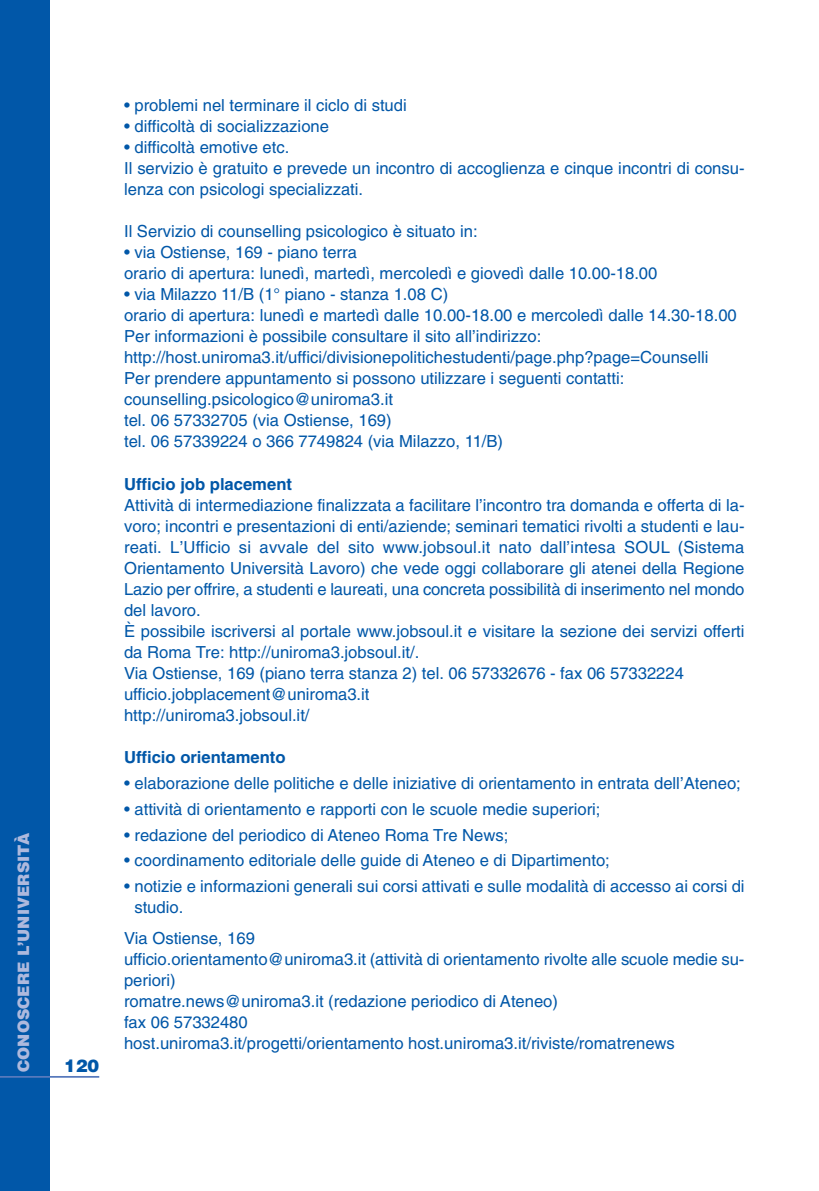
<style>
.page{position:relative;width:819px;height:1191px;background:#fff}
.page>*{position:absolute;margin:0;border:0;box-sizing:border-box;transform-origin:0 0}
.t1{font:900 17.5px "Helvetica";color:#0157a8}
.t2{font:16.62px/21px "Helvetica";color:#0157a8}
.t3{font:700 16.62px "Helvetica";color:#0157a8}
.t4{font:900 15.75px "Helvetica";color:#aeb9dd}
</style>
<div class="page">
<div style="left:0;top:0;width:50px;height:1191px;background:#0157a8"></div>
<hr style="left:0;top:1076px;width:99px;height:1px;background:#5779bc">
<p class="t4" style="left:14px;top:1071px;width:241px;rotate:-90deg">CONOSCERE L’UNIVERSITÀ</p>
<p class="t1" style="left:64px;top:1055px;width:37px">120</p>
<p class="t2" style="left:124px;top:97px;width:284px">• problemi nel terminare il ciclo di studi</p>
<p class="t2" style="left:124px;top:118px;width:206px">• difficoltà di socializzazione</p>
<p class="t2" style="left:124px;top:139px;width:622px">• difficoltà emotive etc.<br>Il servizio è gratuito e prevede un incontro di accoglienza e cinque incontri di consu&shy;lenza con psicologi specializzati.</p>
<p class="t2" style="left:124px;top:223px;width:355px">Il Servizio di counselling psicologico è situato in:</p>
<p class="t2" style="left:124px;top:244px;width:535px">• via Ostiense, 169 - piano terra<br>orario di apertura: lunedì, martedì, mercoledì e giovedì dalle 10.00-18.00</p>
<p class="t2" style="left:124px;top:286px;width:614px">• via Milazzo 11/B (1° piano - stanza 1.08 C)<br>orario di apertura: lunedì e martedì dalle 10.00-18.00 e mercoledì dalle 14.30-18.00<br>Per informazioni è possibile consultare il sito all’indirizzo: http://host.uniroma3.it/uffici/divisionepolitichestudenti/page.php?page=Counselli Per prendere appuntamento si possono utilizzare i seguenti contatti: counselling.psicologico@uniroma3.it<br>tel. 06 57332705 (via Ostiense, 169)<br>tel. 06 57339224 o 366 7749824 (via Milazzo, 11/B)</p>
<p class="t3" style="left:124px;top:477px;width:169px">Ufficio job placement</p>
<p class="t2" style="left:124px;top:496px;width:622px">Attività di intermediazione finalizzata a facilitare l’incontro tra domanda e offerta di la&shy;voro; incontri e presentazioni di enti/aziende; seminari tematici rivolti a studenti e lau&shy;reati. L’Ufficio si avvale del sito www.jobsoul.it nato dall’intesa SOUL (Sistema Orientamento Università Lavoro) che vede oggi collaborare gli atenei della Regione Lazio per offrire, a studenti e laureati, una concreta possibilità di inserimento nel mondo del lavoro.<br>È possibile iscriversi al portale www.jobsoul.it e visitare la sezione dei servizi offerti da Roma Tre: http://uniroma3.jobsoul.it/.<br>Via Ostiense, 169 (piano terra stanza 2) tel. 06 57332676 - fax 06 57332224 ufficio.jobplacement@uniroma3.it<br>http://uniroma3.jobsoul.it/</p>
<p class="t3" style="left:124px;top:750px;width:163px">Ufficio orientamento</p>
<p class="t2" style="left:124px;top:774px;width:618px">• elaborazione delle politiche e delle iniziative di orientamento in entrata dell’Ateneo;</p>
<p class="t2" style="left:124px;top:799px;width:478px">• attività di orientamento e rapporti con le scuole medie superiori;</p>
<p class="t2" style="left:124px;top:825px;width:386px">• redazione del periodico di Ateneo Roma Tre News;</p>
<p class="t2" style="left:124px;top:851px;width:487px">• coordinamento editoriale delle guide di Ateneo e di Dipartimento;</p>
<p class="t2" style="left:134px;top:877px;width:611px;text-indent:-10px">• notizie e informazioni generali sui corsi attivati e sulle modalità di accesso ai corsi di studio.</p>
<p class="t2" style="left:124px;top:929px;width:622px">Via Ostiense, 169<br>ufficio.orientamento@uniroma3.it (attività di orientamento rivolte alle scuole medie su&shy;periori)<br>romatre.news@uniroma3.it (redazione periodico di Ateneo)<br>fax 06 57332480<br>host.uniroma3.it/progetti/orientamento host.uniroma3.it/riviste/romatrenews</p>
</div>
